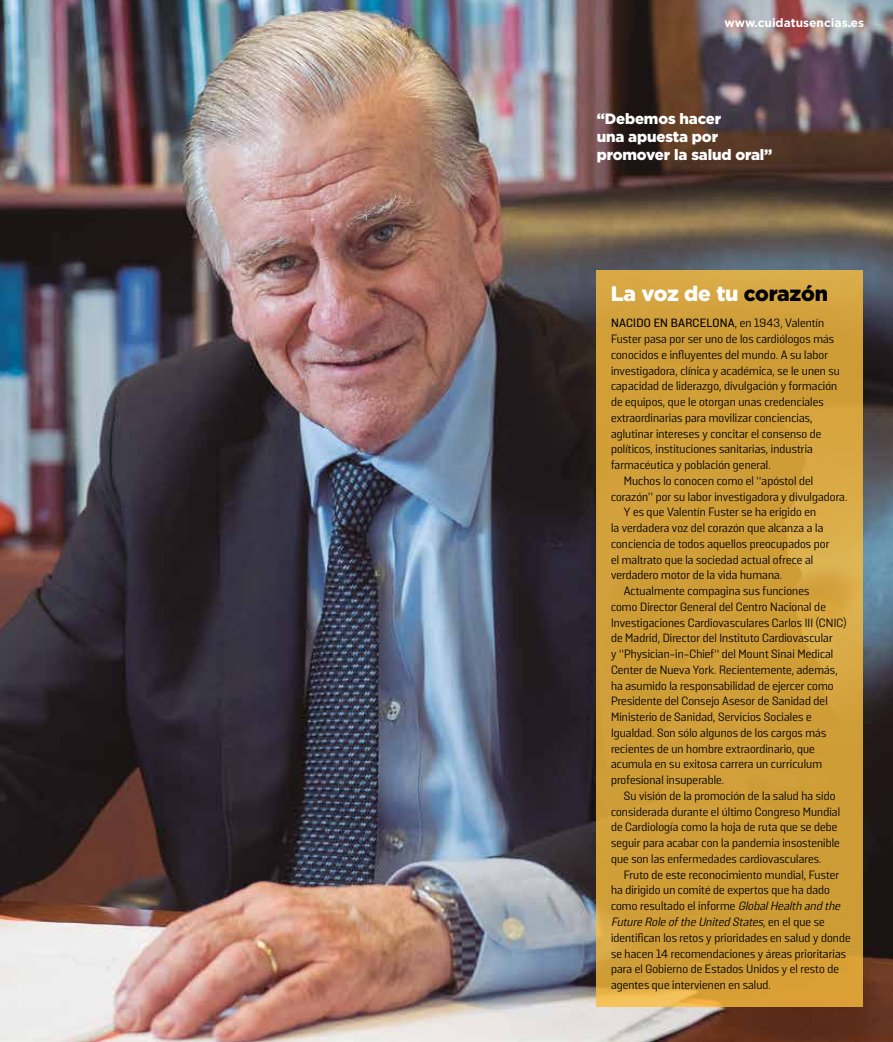
<style>
.page{position:relative;width:893px;height:1042px;background:#fff}
.page>*{position:absolute;margin:0;border:0;box-sizing:border-box;transform-origin:0 0}
.t1{font:900 21px "Gotham HTF";letter-spacing:-.01em;color:#fff}
.t2{font:900 15px/18px "Gotham HTF";letter-spacing:-.01em;color:#fff}
.t3{font:12px "Solido";letter-spacing:.01em;color:#000}
.t4{font:italic 12px "Solido";color:#000}
.t5{font:500 12px "Solido";letter-spacing:.02em;color:#000}
.t6{font:700 12px "Gotham HTF";color:#fff}
.s1{color:#000}
.s2{font-weight:400}
.s3{font-style:italic}
.s4{font-style:normal}
</style>
<div class="page">
<img style="left:0;top:0;width:893px;height:1042px">
<svg style="left:597px;top:270px;width:266px;height:737px;background:#d19f39"></svg>
<p class="t6" style="left:725px;top:16px;width:141px">www.cuidatusencias.es</p>
<p class="t2" style="left:597px;top:110px;width:177px">“Debemos hacer<br>una apuesta por promover la salud oral”</p>
<h1 class="t1" style="left:611px;top:282px;width:219px">La voz de tu <span class="s1">corazón</span></h1>
<p class="t5" style="left:611px;top:316px;width:215px">NACIDO EN BARCELONA<span class="s2">, en 1943, Valentín</span></p>
<p class="t3" style="left:611px;top:332px;width:225px">Fuster pasa por ser uno de los cardiólogos más</p>
<p class="t3" style="left:611px;top:348px;width:219px">conocidos e influyentes del mundo. A su labor</p>
<p class="t3" style="left:611px;top:364px;width:230px">investigadora, clínica y académica, se le unen su</p>
<p class="t3" style="left:611px;top:379px;width:228px">capacidad de liderazgo, divulgación y formación</p>
<p class="t3" style="left:611px;top:395px;width:214px">de equipos, que le otorgan unas credenciales</p>
<p class="t3" style="left:611px;top:411px;width:203px">extraordinarias para movilizar conciencias,</p>
<p class="t3" style="left:611px;top:427px;width:212px">aglutinar intereses y concitar el consenso de</p>
<p class="t3" style="left:611px;top:442px;width:203px">políticos, instituciones sanitarias, industria</p>
<p class="t3" style="left:611px;top:458px;width:161px">farmacéutica y población general.</p>
<p class="t3" style="left:624px;top:474px;width:191px">Muchos lo conocen como el “apóstol del</p>
<p class="t3" style="left:611px;top:490px;width:238px">corazón” por su labor investigadora y divulgadora.</p>
<p class="t3" style="left:624px;top:505px;width:194px">Y es que Valentín Fuster se ha erigido en</p>
<p class="t3" style="left:611px;top:521px;width:214px">la verdadera voz del corazón que alcanza a la</p>
<p class="t3" style="left:611px;top:537px;width:220px">conciencia de todos aquellos preocupados por</p>
<p class="t3" style="left:611px;top:552px;width:204px">el maltrato que la sociedad actual ofrece al</p>
<p class="t3" style="left:611px;top:568px;width:173px">verdadero motor de la vida humana.</p>
<p class="t3" style="left:624px;top:584px;width:187px">Actualmente compagina sus funciones</p>
<p class="t3" style="left:611px;top:600px;width:216px">como Director General del Centro Nacional de</p>
<p class="t3" style="left:611px;top:615px;width:237px">Investigaciones Cardiovasculares Carlos III (CNIC)</p>
<p class="t3" style="left:611px;top:631px;width:223px">de Madrid, Director del Instituto Cardiovascular</p>
<p class="t3" style="left:611px;top:647px;width:224px">y “Physician-in-Chief“ del Mount Sinai Medical</p>
<p class="t3" style="left:611px;top:663px;width:228px">Center de Nueva York. Recientemente, además,</p>
<p class="t3" style="left:611px;top:678px;width:224px">ha asumido la responsabilidad de ejercer como</p>
<p class="t3" style="left:611px;top:694px;width:218px">Presidente del Consejo Asesor de Sanidad del</p>
<p class="t3" style="left:611px;top:710px;width:202px">Ministerio de Sanidad, Servicios Sociales e</p>
<p class="t3" style="left:611px;top:726px;width:217px">Igualdad. Son sólo algunos de los cargos más</p>
<p class="t3" style="left:611px;top:741px;width:205px">recientes de un hombre extraordinario, que</p>
<p class="t3" style="left:611px;top:757px;width:213px">acumula en su exitosa carrera un curriculum</p>
<p class="t3" style="left:611px;top:773px;width:115px">profesional insuperable.</p>
<p class="t3" style="left:624px;top:789px;width:213px">Su visión de la promoción de la salud ha sido</p>
<p class="t3" style="left:611px;top:804px;width:231px">considerada durante el último Congreso Mundial</p>
<p class="t3" style="left:611px;top:820px;width:228px">de Cardiología como la hoja de ruta que se debe</p>
<p class="t3" style="left:611px;top:836px;width:230px">seguir para acabar con la pandemia insostenible</p>
<p class="t3" style="left:611px;top:852px;width:212px">que son las enfermedades cardiovasculares.</p>
<p class="t3" style="left:624px;top:867px;width:217px">Fruto de este reconocimiento mundial, Fuster</p>
<p class="t3" style="left:611px;top:883px;width:220px">ha dirigido un comité de expertos que ha dado</p>
<p class="t3" style="left:611px;top:899px;width:234px">como resultado el informe <span class="s3">GlobalHealth and the</span></p>
<p class="t4" style="left:611px;top:915px;width:215px">Future Role ofthe United States<span class="s4">, e n e l q u e s e</span></p>
<p class="t3" style="left:611px;top:931px;width:241px">identifican los retos y prioridades en salud y donde</p>
<p class="t3" style="left:611px;top:946px;width:237px">se hacen 14 recomendaciones y áreas prioritarias</p>
<p class="t3" style="left:611px;top:962px;width:229px">para el Gobierno de Estados Unidos y el resto de</p>
<p class="t3" style="left:611px;top:978px;width:161px">agentes que intervienen en salud.</p>
</div>
